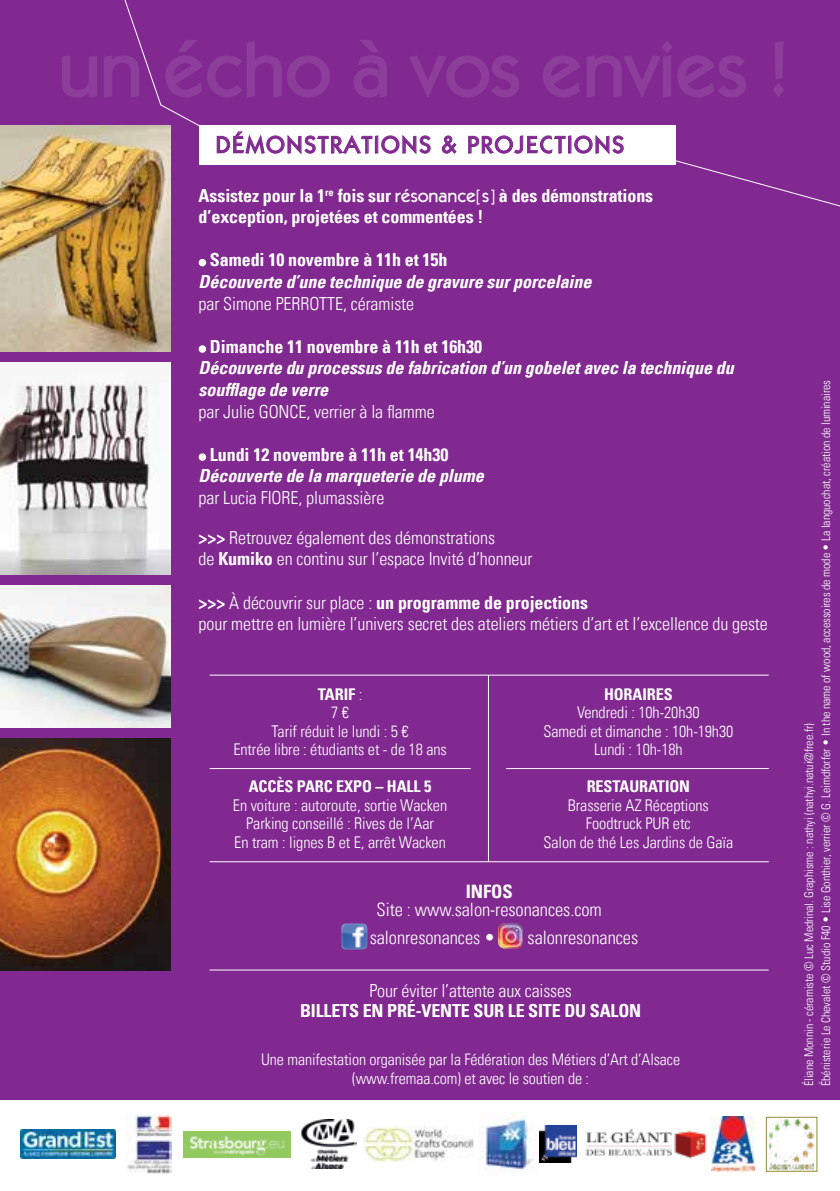
<style>
.page{position:relative;width:840px;height:1191px;background:#fff}
.page>*{position:absolute;margin:0;border:0;box-sizing:border-box;transform-origin:0 0}
.t1{font:500 24px "Karat";letter-spacing:.07em;color:#812990}
.t2{font:300 condensed 18.4px/27.6px "Univers LT";letter-spacing:-.005em;color:#fff}
.t3{font:700 condensed 18.4px "Univers LT";letter-spacing:-.005em;color:#fff}
.t4{font:300 condensed 18px/39.6px "Univers LT";letter-spacing:-.005em;color:#fff}
.t5{font:700 condensed 18px/21.6px "Univers LT";letter-spacing:-.005em;color:#fff}
.t6{font:italic 700 condensed 18px/21.6px "Univers LT";letter-spacing:-.005em;color:#fff}
.t7{font:300 condensed 16.2px/18.4px "Univers LT";letter-spacing:-.005em;color:#fff;text-align:center}
.t8{font:700 condensed 16.2px "Univers LT";letter-spacing:-.005em;color:#fff}
.t9{font:300 condensed 16px/19.2px "Univers LT";letter-spacing:-.005em;color:#fff;text-align:center}
.t10{font:300 condensed 12px/17px "Univers LT";letter-spacing:-.005em;color:#fff}
.s1{font-family:"Karat";font-weight:500;font-stretch:normal}
.s2{font-weight:700}
</style>
<div class="page">
<div style="left:0;top:0;width:839px;height:1100px;background:#812990"></div>
<svg style="left:62px;top:55px;width:52px;height:42px"></svg>
<div style="left:198px;top:259px;width:8px;height:7px;background:#fff;border-radius:50%"></div>
<div style="left:198px;top:345px;width:8px;height:8px;background:#fff;border-radius:50%"></div>
<div style="left:198px;top:453px;width:8px;height:8px;background:#fff;border-radius:50%"></div>
<svg style="left:114px;top:0;width:725px;height:219px"></svg>
<div style="left:198px;top:125px;width:477px;height:39px;background:#fff"></div>
<svg style="left:216px;top:131px;width:156px;height:24px"></svg>
<div style="left:375px;top:135px;width:3px;height:18px;border:1px solid #812990"></div>
<svg style="left:381px;top:134px;width:50px;height:21px"></svg>
<svg style="left:441px;top:135px;width:16px;height:19px"></svg>
<svg style="left:468px;top:135px;width:97px;height:19px"></svg>
<div style="left:568px;top:135px;width:3px;height:18px;border:1px solid #812990"></div>
<svg style="left:574px;top:134px;width:49px;height:21px"></svg>
<hr style="left:209px;top:969px;width:559px;height:1px;background:#fff">
<img style="left:341px;top:923px;width:26px;height:26px">
<img style="left:498px;top:923px;width:15px;height:23px">
<hr style="left:209px;top:768px;width:261px;height:1px;background:#fff">
<hr style="left:209px;top:861px;width:559px;height:1px;background:#fff">
<hr style="left:209px;top:675px;width:559px;height:1px;background:#fff">
<hr style="left:506px;top:768px;width:262px;height:1px;background:#fff">
<hr style="left:488px;top:675px;width:1px;height:186px;background:#fff">
<img style="left:0;top:125px;width:170px;height:226px">
<img style="left:0;top:363px;width:170px;height:211px">
<img style="left:585px;top:1129px;width:121px;height:30px">
<img style="left:539px;top:1125px;width:37px;height:37px">
<img style="left:183px;top:1131px;width:107px;height:26px">
<img style="left:21px;top:1129px;width:95px;height:29px">
<img style="left:126px;top:1114px;width:45px;height:59px">
<img style="left:300px;top:1119px;width:56px;height:49px">
<img style="left:364px;top:1126px;width:109px;height:36px">
<img style="left:711px;top:1116px;width:43px;height:55px">
<img style="left:479px;top:1112px;width:57px;height:58px">
<svg style="left:771px;top:1162px;width:43px;height:7px"></svg>
<div style="left:765px;top:1117px;width:51px;height:54px;border:1px solid #918b35"></div>
<img style="left:769px;top:1163px;width:43px;height:7px">
<img style="left:768px;top:1118px;width:46px;height:44px">
<img style="left:0;top:586px;width:170px;height:141px">
<img style="left:0;top:738px;width:170px;height:232px">
<h1 class="t1" style="left:215px;top:130px;width:410px">DÉMONSTRATIONS &amp; PROJECTIONS</h1>
<p class="t5" style="left:198px;top:184px;width:456px">Assistez pour la 1<sup>re</sup> fois sur <span class="s1">résonance[s]</span> à des démonstrations d’exception, projetées et commentées !</p>
<p class="t5" style="left:210px;top:249px;width:239px">Samedi 10 novembre à 11h et 15h</p>
<p class="t6" style="left:198px;top:271px;width:394px">Découverte d’une technique de gravure sur porcelaine</p>
<p class="t4" style="left:198px;top:283px;width:217px">par Simone PERROTTE, céramiste</p>
<p class="t5" style="left:210px;top:335px;width:273px">Dimanche 11 novembre à 11h et 16h30</p>
<p class="t6" style="left:198px;top:357px;width:536px">Découverte du processus de fabrication d’un gobelet avec la technique du soufflage de verre</p>
<p class="t4" style="left:198px;top:391px;width:237px">par Julie GONCE, verrier à la flamme</p>
<p class="t5" style="left:210px;top:443px;width:240px">Lundi 12 novembre à 11h et 14h30</p>
<p class="t6" style="left:198px;top:465px;width:286px">Découverte de la marqueterie de plume</p>
<p class="t4" style="left:198px;top:478px;width:298px">par Lucia FIORE, plumassière<br><span class="s2">&gt;&gt;&gt;</span> Retrouvez également des démonstrations</p>
<p class="t4" style="left:198px;top:539px;width:335px">de <span class="s2">Kumiko</span> en continu sur l’espace Invité d’honneur</p>
<p class="t4" style="left:198px;top:591px;width:570px;line-height:21.6px"><span class="s2">&gt;&gt;&gt;</span> À découvrir sur place : <span class="s2">un programme de projections<br></span>pour mettre en lumière l’univers secret des ateliers métiers d’art et l’excellence du geste</p>
<p class="t7" style="left:233px;top:685px;width:215px"><span class="s2">TARIF</span> :<br>7 €<br>Tarif réduit le lundi : 5 €<br>Entrée libre : étudiants et - de 18 ans</p>
<p class="t8" style="left:249px;top:776px;width:184px">ACCÈS PARC EXPO – HALL 5</p>
<p class="t7" style="left:233px;top:795px;width:216px">En voiture : autoroute, sortie Wacken<br>Parking conseillé : Rives de l’Aar<br>En tram : lignes B et E, arrêt Wacken</p>
<p class="t8" style="left:603px;top:684px;width:70px">HORAIRES</p>
<p class="t7" style="left:543px;top:703px;width:191px">Vendredi : 10h-20h30<br>Samedi et dimanche : 10h-19h30<br>Lundi : 10h-18h</p>
<p class="t8" style="left:586px;top:776px;width:105px">RESTAURATION</p>
<p class="t7" style="left:543px;top:795px;width:191px">Brasserie AZ Réceptions<br>Foodtruck PUR etc<br>Salon de thé Les Jardins de Gaïa</p>
<p class="t3" style="left:465px;top:879px;width:48px">INFOS</p>
<p class="t2" style="left:369px;top:895px;width:233px;text-indent:7px">Site : www.salon-resonances.com salonresonances •</p>
<p class="t2" style="left:527px;top:923px;width:112px">salonresonances</p>
<p class="t4" style="left:369px;top:970px;width:204px">Pour éviter l’attente aux caisses</p>
<p class="t5" style="left:300px;top:999px;width:342px">BILLETS EN PRÉ-VENTE SUR LE SITE DU SALON</p>
<p class="t9" style="left:261px;top:1049px;width:420px">Une manifestation organisée par la Fédération des Métiers d’Art d’Alsace (www.fremaa.com) et avec le soutien de :</p>
<p class="t10" style="left:800px;top:1086px;width:707px;rotate:-90deg">Éliane Monnin - céramiste © Luc Medrinal. Graphisme : nathyi (nathyi.natui@free.fr)<br>Ébénisterie Le Chevalet © Studio F40 • Lise Gonthier, verrier © G. Leimdforfer • In the name of wood, accessoires de mode • La languochat, création de luminaires</p>
</div>
